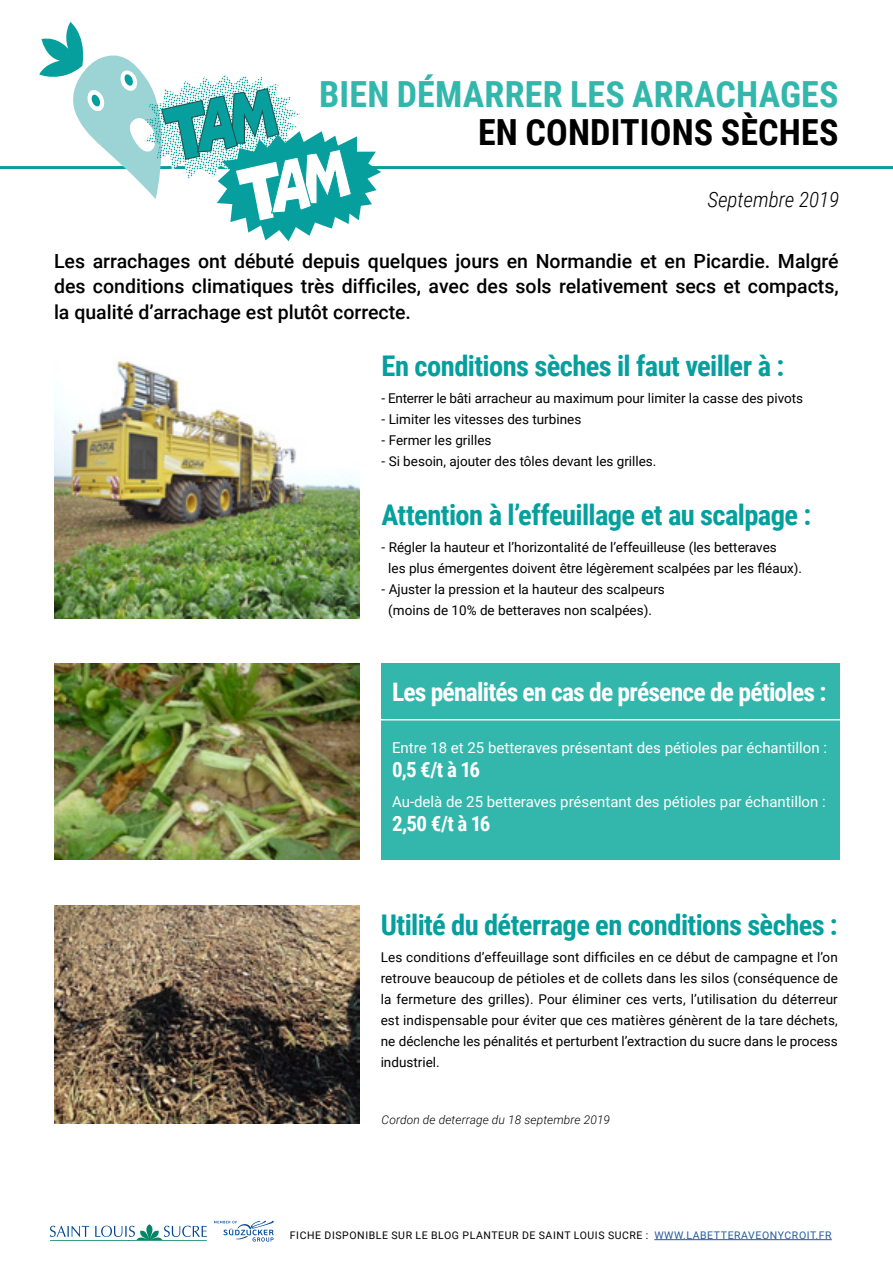
<style>
.page{position:relative;width:893px;height:1263px;background:#fff}
.page>*{position:absolute;margin:0;border:0;box-sizing:border-box;transform-origin:0 0}
.t1{font:700 36px "Roboto Condensed";letter-spacing:.005em;color:#33b7ac}
.t2{font:700 36px "Roboto Condensed";letter-spacing:.005em;color:#000}
.t3{font:700 28.5px "Roboto Condensed";letter-spacing:-.02em;color:#059f9e}
.t4{font:700 25.5px "Roboto Condensed";letter-spacing:-.03em;color:#fff}
.t5{font:italic 300 21.15px "Roboto Condensed";color:#000}
.t6{font:700 21px "Roboto Condensed";color:#fff}
.t7{font:500 19.5px/25.5px "Roboto";color:#000;text-align:justify}
.t8{font:15px "Roboto";color:#fff}
.t9{font:13.5px/21px "Roboto";color:#000}
.t10{font:italic 300 12px "Roboto";letter-spacing:.01em;color:#000}
.t11{font:10.5px "Roboto";letter-spacing:.055em;color:#000}
.s1{color:#265b9b}
</style>
<div class="page">
<hr style="left:0;top:166px;width:893px;height:3px;background:#089f9d">
<svg style="left:214px;top:1220px;width:60px;height:21px"></svg>
<svg style="left:50px;top:1224px;width:157px;height:17px"></svg>
<hr style="left:654px;top:1239px;width:178px;height:1px;background:#265b9b">
<svg style="left:39px;top:22px;width:342px;height:219px"></svg>
<div style="left:382px;top:663px;width:458px;height:197px;background:#33b7ac"></div>
<img style="left:54px;top:359px;width:306px;height:260px">
<img style="left:54px;top:905px;width:306px;height:219px">
<img style="left:54px;top:663px;width:306px;height:196px">
<hr style="left:380px;top:719px;width:464px;height:1px;background:#fff">
<h1 class="t1" style="left:319px;top:69px;width:521px">BIEN DÉMARRER LES ARRACHAGES</h1>
<h1 class="t2" style="left:478px;top:107px;width:362px">EN CONDITIONS SÈCHES</h1>
<h3 class="t5" style="left:707px;top:185px;width:133px">Septembre 2019</h3>
<h3 class="t7" style="left:54px;top:247px;width:786px">Les arrachages ont débuté depuis quelques jours en Normandie et en Picardie. Malgré des conditions climatiques très difficiles, avec des sols relativement secs et compacts, la qualité d’arrachage est plutôt correcte.</h3>
<h2 class="t3" style="left:382px;top:346px;width:404px">En conditions sèches il faut veiller à :</h2>
<p class="t9" style="left:382px;top:388px;width:423px">- Enterrer le bâti arracheur au maximum pour limiter la casse des pivots</p>
<p class="t9" style="left:382px;top:409px;width:201px">- Limiter les vitesses des turbines</p>
<p class="t9" style="left:382px;top:430px;width:111px">- Fermer les grilles</p>
<p class="t9" style="left:382px;top:451px;width:276px">- Si besoin, ajouter des tôles devant les grilles.</p>
<h2 class="t3" style="left:382px;top:494px;width:431px">Attention à l’effeuillage et au scalpage :</h2>
<p class="t9" style="left:388px;top:536px;width:415px;text-indent:-7px">- Régler la hauteur et l’horizontalité de l’effeuilleuse (les betteraves<br>les plus émergentes doivent être légèrement scalpées par les fléaux).</p>
<p class="t9" style="left:382px;top:578px;width:285px;text-align:center">- Ajuster la pression et la hauteur des scalpeurs (moins de 10% de betteraves non scalpées).</p>
<h3 class="t4" style="left:392px;top:674px;width:436px">Les pénalités en cas de présence de pétioles :</h3>
<p class="t8" style="left:392px;top:737px;width:437px">Entre 18 et 25 betteraves présentant des pétioles par échantillon :</p>
<h3 class="t6" style="left:392px;top:755px;width:89px">0,5 €/t à 16</h3>
<p class="t8" style="left:392px;top:791px;width:435px">Au-delà de 25 betteraves présentant des pétioles par échantillon :</p>
<h3 class="t6" style="left:392px;top:809px;width:100px">2,50 €/t à 16</h3>
<h2 class="t3" style="left:381px;top:905px;width:459px">Utilité du déterrage en conditions sèches :</h2>
<p class="t9" style="left:381px;top:946px;width:459px;text-align:justify">Les conditions d’effeuillage sont difficiles en ce début de campagne et l’on retrouve beaucoup de pétioles et de collets dans les silos (conséquence de la fermeture des grilles). Pour éliminer ces verts, l’utilisation du déterreur est indispensable pour éviter que ces matières génèrent de la tare déchets, ne déclenche les pénalités et perturbent l’extraction du sucre dans le process industriel.</p>
<p class="t10" style="left:382px;top:1111px;width:230px">Cordon de deterrage du 18 septembre 2019</p>
<p class="t11" style="left:290px;top:1228px;width:543px">FICHE DISPONIBLE SUR LE BLOG PLANTEUR DE SAINT LOUIS SUCRE : <span class="s1">WWW.LABETTERAVEONYCROIT.FR</span></p>
</div>
